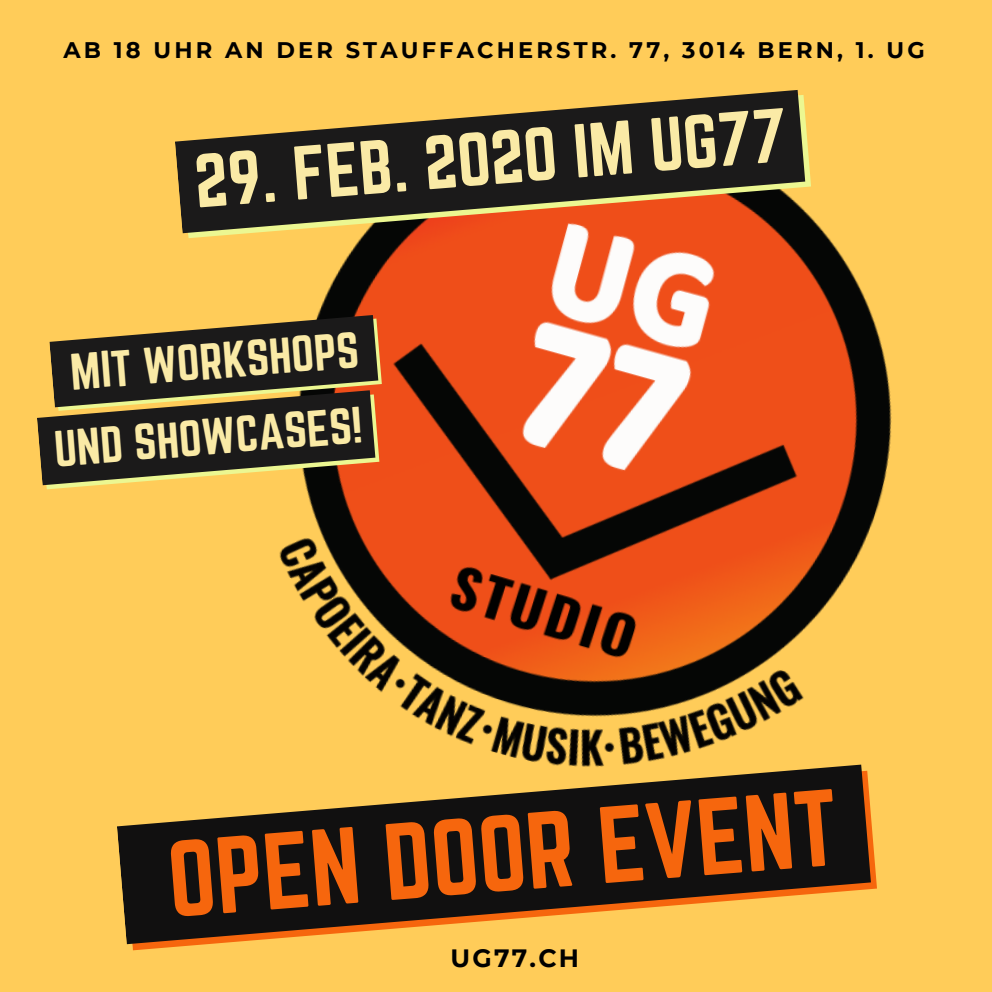
<style>
.page{position:relative;width:992px;height:992px;background:#ffcc59}
.page>*{position:absolute;margin:0;border:0;box-sizing:border-box;transform-origin:0 0}
.t1{font:95px "Norwester";color:#f6660d}
.t2{font:66.5px "Norwester";color:#faeaa6}
.t3{font:45px/75.2px "Norwester";color:#faeaa6;text-align:center}
.t4{font:700 25px "Montserrat";letter-spacing:.09em;color:#000}
.t5{font:700 22.5px "Montserrat";letter-spacing:.14em;color:#000}
</style>
<div class="page">
<img style="left:279px;top:217px;width:613px;height:548px">
<svg style="left:182px;top:116px;width:629px;height:122px"></svg>
<svg style="left:175px;top:90px;width:630px;height:143px;fill:#1b1a1a"></svg>
<svg style="left:117px;top:765px;width:754px;height:179px;fill:#111010"></svg>
<svg style="left:37px;top:315px;width:345px;height:174px"></svg>
<p class="t5" style="left:63px;top:36px;width:863px">AB 18 UHR AN DER STAUFFACHERSTR. 77, 3014 BERN, 1. UG</p>
<h2 class="t2" style="left:192px;top:152px;width:595px;rotate:-5deg">29. FEB. 2020 IM UG77</h2>
<h3 class="t3" style="left:45px;top:340px;width:313px;rotate:-5deg">MIT WORKSHOPS<br>UND SHOWCASES!</h3>
<h1 class="t1" style="left:164px;top:837px;width:673px;rotate:-5deg">OPEN DOOR EVENT</h1>
<p class="t4" style="left:451px;top:942px;width:130px">UG77.CH</p>
</div>
